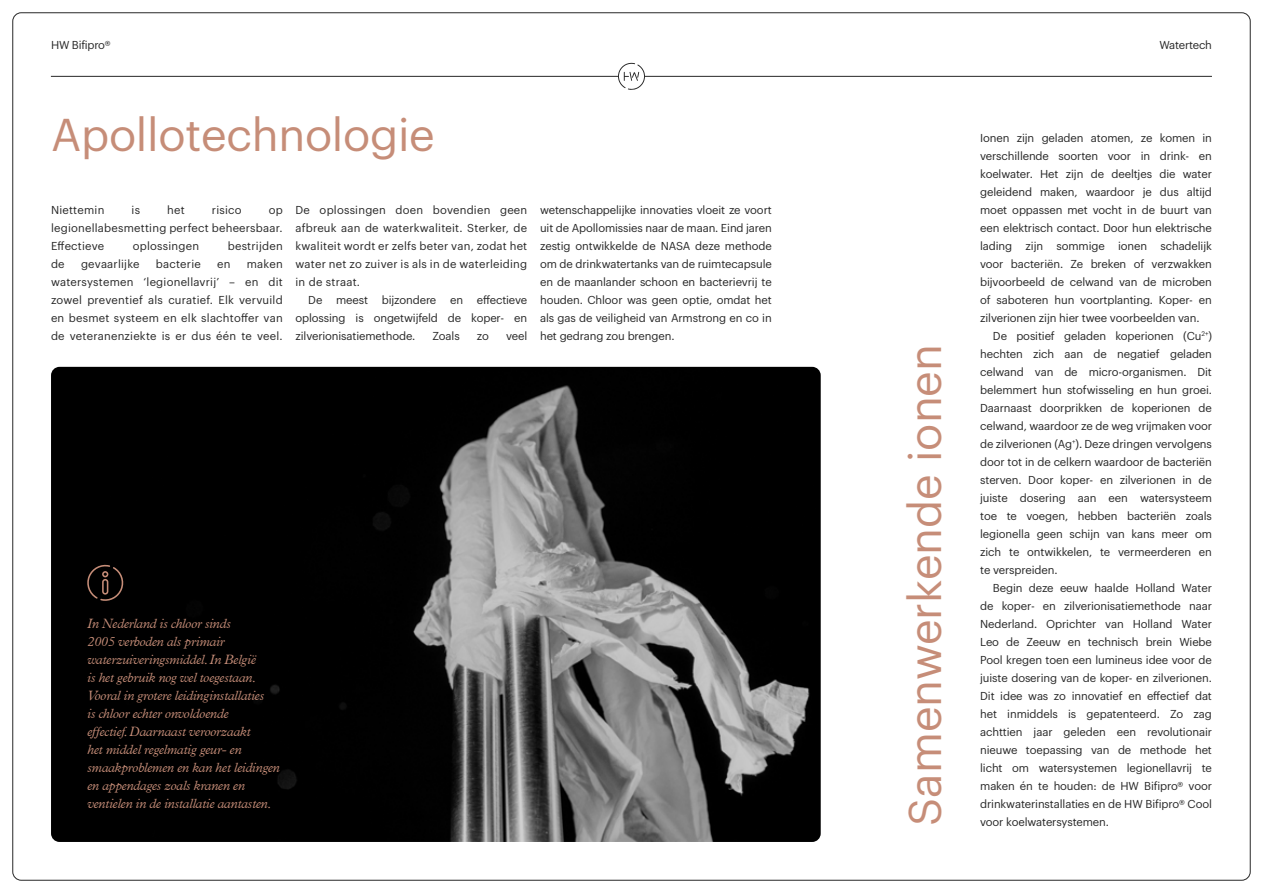
<style>
.page{position:relative;width:1263px;height:893px;background:#fff}
.page>*{position:absolute;margin:0;border:0;box-sizing:border-box;transform-origin:0 0}
.HW_-_Titles_-_Large{font:45px "Graphik";letter-spacing:-.005em;color:#c68d78}
.HW_-_Info_-_Right{font:italic 300 13.5px/18px "Plantin MT Pro";letter-spacing:-.02em;color:#c68d78}
.HW_-_Body{font:11.25px/18px "Graphik";letter-spacing:-.01em;color:#272727;text-align:justify}
.HW_-_Body_-_First_Pa{font:11.25px/18px "Graphik";letter-spacing:.02em;color:#272727;text-align:justify}
</style>
<div class="page">
<img style="left:51px;top:367px;width:770px;height:475px">
<svg style="left:85px;top:563px;width:40px;height:38px;background:#1e1512"></svg>
<hr style="left:51px;top:76px;width:568px;height:1px;background:#272727">
<hr style="left:644px;top:76px;width:568px;height:1px;background:#272727">
<svg style="left:618px;top:62px;width:27px;height:28px"></svg>
<p class="HW_-_Body" style="left:51px;top:35px;width:61px">HW Bifipro®</p>
<p class="HW_-_Body" style="left:1159px;top:35px;width:54px">Watertech</p>
<p class="HW_-_Titles_-_Large" style="left:51px;top:101px;width:385px">Apollotechnologie</p>
<p class="HW_-_Body_-_First_Pa" style="left:51px;top:200px;width:55px">Niettemin</p>
<p class="HW_-_Body_-_First_Pa" style="left:132px;top:200px;width:10px">is</p>
<p class="HW_-_Body_-_First_Pa" style="left:167px;top:200px;width:19px">het</p>
<p class="HW_-_Body_-_First_Pa" style="left:212px;top:200px;width:31px">risico</p>
<p class="HW_-_Body_-_First_Pa" style="left:51px;top:200px;width:233px;text-indent:218px">op legionellabesmetting perfect beheersbaar.<br>Effectieve</p>
<p class="HW_-_Body_-_First_Pa" style="left:133px;top:236px;width:68px">oplossingen</p>
<p class="HW_-_Body_-_First_Pa" style="left:228px;top:236px;width:57px">bestrijden</p>
<p class="HW_-_Body_-_First_Pa" style="left:51px;top:254px;width:233px;text-indent:196px">maken watersystemen ‘legionellavrij’ – en dit zowel preventief als curatief. Elk vervuild en besmet systeem en elk slachtoffer van de veteranenziekte is er dus één te veel.</p>
<p class="HW_-_Body_-_First_Pa" style="left:51px;top:254px;width:15px">de</p>
<p class="HW_-_Body_-_First_Pa" style="left:81px;top:254px;width:60px">gevaarlijke</p>
<p class="HW_-_Body_-_First_Pa" style="left:156px;top:254px;width:46px">bacterie</p>
<p class="HW_-_Body_-_First_Pa" style="left:217px;top:254px;width:15px">en</p>
<p class="HW_-_Body_-_First_Pa" style="left:296px;top:200px;width:233px">De oplossingen doen bovendien geen afbreuk aan de waterkwaliteit. Sterker, de kwaliteit wordt er zelfs beter van, zodat het water net zo zuiver is als in de waterleiding in de straat.</p>
<p class="HW_-_Body" style="left:296px;top:290px;width:233px;text-indent:13px">De meest bijzondere en effectieve oplossing is ongetwijfeld de koper- en zilverionisatiemethode.</p>
<p class="HW_-_Body" style="left:433px;top:326px;width:29px">Zoals</p>
<p class="HW_-_Body" style="left:477px;top:326px;width:14px">zo</p>
<p class="HW_-_Body" style="left:506px;top:326px;width:23px">veel</p>
<p class="HW_-_Body" style="left:540px;top:200px;width:233px">wetenschappelijke innovaties vloeit ze voort uit de Apollomissies naar de maan. Eind jaren zestig ontwikkelde de NASA deze methode om de drinkwatertanks van de ruimtecapsule en de maanlander schoon en bacterievrij te houden. Chloor was geen optie, omdat het als gas de veiligheid van Armstrong en co in het gedrang zou brengen.</p>
<p class="HW_-_Info_-_Right" style="left:87px;top:615px;width:194px">In Nederland is chloor sinds<br>2005 verboden als primair waterzuiveringsmiddel. In België<br>is het gebruik nog wel toegestaan.<br>Vooral in grotere leidinginstallaties<br>is chloor echter onvoldoende<br>effectief. Daarnaast veroorzaakt<br>het middel regelmatig geur- en smaakproblemen en kan het leidingen en appendages zoals kranen en ventielen in de installatie aantasten.</p>
<p class="HW_-_Titles_-_Large" style="left:891px;top:826px;width:483px;rotate:-90deg">Samenwerkende ionen</p>
<p class="HW_-_Body_-_First_Pa" style="left:980px;top:128px;width:233px">Ionen zijn geladen atomen, ze komen in verschillende soorten voor in drink- en koelwater. Het zijn de deeltjes die water geleidend maken, waardoor je dus altijd moet oppassen met vocht in de buurt van een elektrisch contact. Door hun elektrische lading zijn sommige ionen schadelijk voor bacteriën. Ze breken of verzwakken bijvoorbeeld de celwand van de microben of saboteren hun voortplanting. Koper- en zilverionen zijn hier twee voorbeelden van.</p>
<p class="HW_-_Body" style="left:980px;top:326px;width:233px;text-indent:13px">De positief geladen koperionen (Cu<sup>2+</sup>) hechten zich aan de negatief geladen celwand van de micro-organismen. Dit belemmert hun stofwisseling en hun groei.<br>Daarnaast doorprikken de koperionen de celwand, waardoor ze de weg vrijmaken voor de zilverionen (Ag<sup>+</sup>). Deze dringen vervolgens door tot in de celkern waardoor de bacteriën sterven. Door koper- en zilverionen in de juiste dosering aan een watersysteem toe te voegen, hebben bacteriën zoals legionella geen schijn van kans meer om zich te ontwikkelen, te vermeerderen en te verspreiden.</p>
<p class="HW_-_Body" style="left:980px;top:578px;width:233px;text-indent:13px">Begin deze eeuw haalde Holland Water de koper- en zilverionisatiemethode naar Nederland. Oprichter van Holland Water Leo de Zeeuw en technisch brein Wiebe Pool kregen toen een lumineus idee voor de juiste dosering van de koper- en zilverionen.<br>Dit idee was zo innovatief en effectief dat het inmiddels is gepatenteerd. Zo zag achttien jaar geleden een revolutionair nieuwe toepassing van de methode het licht om watersystemen legionellavrij te maken én te houden: de HW Bifipro® voor drinkwaterinstallaties en de HW Bifipro® Cool</p>
<p class="HW_-_Body" style="left:980px;top:812px;width:130px">voor koelwatersystemen.</p>
</div>
